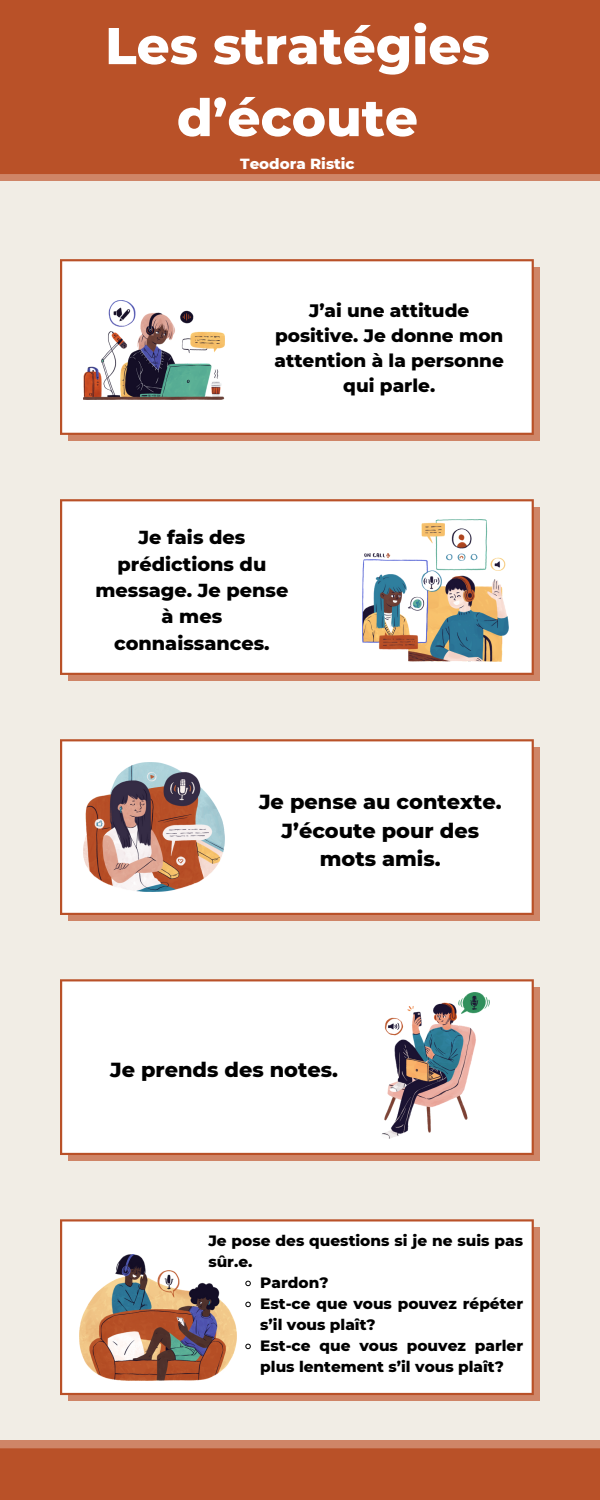
<style>
.page{position:relative;width:600px;height:1500px;background:#f1ede5}
.page>*{position:absolute;margin:0;border:0;box-sizing:border-box;transform-origin:0 0}
.t1{font:800 51.6px/72px "Montserrat";color:#fff;text-align:center}
.t2{font:800 20.8px/28.5px "Montserrat";color:#000;text-align:center}
.t3{font:800 19.2px/26.3px "Montserrat";color:#000;text-align:center}
.t4{font:800 18.4px/25.2px "Montserrat";color:#000;text-align:center}
.t5{font:800 15.3px/21px "Montserrat";color:#000}
.t6{font:800 15px "Montserrat";color:#fff}
</style>
<div class="page">
<div style="left:0;top:0;width:600px;height:180px;background:#cf8567"></div>
<div style="left:0;top:0;width:600px;height:174px;background:#b95128"></div>
<div style="left:68px;top:268px;width:472px;height:173px;background:#cf8567"></div>
<div style="left:60px;top:259px;width:474px;height:176px;background:#fff"></div>
<img style="left:84px;top:301px;width:140px;height:99px">
<div style="left:68px;top:748px;width:472px;height:173px;background:#cf8567"></div>
<div style="left:60px;top:739px;width:474px;height:176px;background:#fff"></div>
<img style="left:84px;top:763px;width:140px;height:128px">
<div style="left:68px;top:508px;width:472px;height:173px;background:#cf8567"></div>
<div style="left:60px;top:499px;width:474px;height:176px;background:#fff"></div>
<img style="left:363px;top:520px;width:145px;height:141px">
<div style="left:68px;top:988px;width:472px;height:173px;background:#cf8567"></div>
<div style="left:60px;top:979px;width:474px;height:176px;background:#fff"></div>
<img style="left:382px;top:992px;width:108px;height:147px">
<div style="left:68px;top:1228px;width:472px;height:173px;background:#cf8567"></div>
<div style="left:60px;top:1219px;width:474px;height:176px;background:#fff"></div>
<img style="left:79px;top:1254px;width:158px;height:126px">
<div style="left:0;top:1440px;width:600px;height:60px;background:#cf8567"></div>
<div style="left:0;top:1446px;width:600px;height:54px;background:#b95128"></div>
<svg style="left:245px;top:1280px;width:6px;height:7px"></svg>
<svg style="left:245px;top:1301px;width:6px;height:7px"></svg>
<svg style="left:245px;top:1343px;width:6px;height:7px"></svg>
<p class="t1" style="left:105px;top:10px;width:386px">Les stratégies d’écoute</p>
<p class="t6" style="left:240px;top:155px;width:116px">Teodora Ristic</p>
<p class="t4" style="left:275px;top:297px;width:231px">J’ai une attitude positive. Je donne mon attention à la personne qui parle.</p>
<h2 class="t3" style="left:95px;top:524px;width:195px">Je fais des prédictions du message. Je pense à mes connaissances.</h2>
<h2 class="t2" style="left:259px;top:787px;width:244px">Je pense au contexte.<br>J’écoute pour des mots amis.</h2>
<p class="t2" style="left:110px;top:1055px;width:229px">Je prends des notes.</p>
<p class="t5" style="left:208px;top:1230px;width:316px">Je pose des questions si je ne suis pas sûr.e.</p>
<h4 class="t5" style="left:260px;top:1272px;width:70px">Pardon?</h4>
<p class="t5" style="left:260px;top:1293px;width:264px">Est-ce que vous pouvez répéter s’il vous plaît?</p>
<p class="t5" style="left:260px;top:1335px;width:264px">Est-ce que vous pouvez parler plus lentement s’il vous plaît?</p>
</div>
